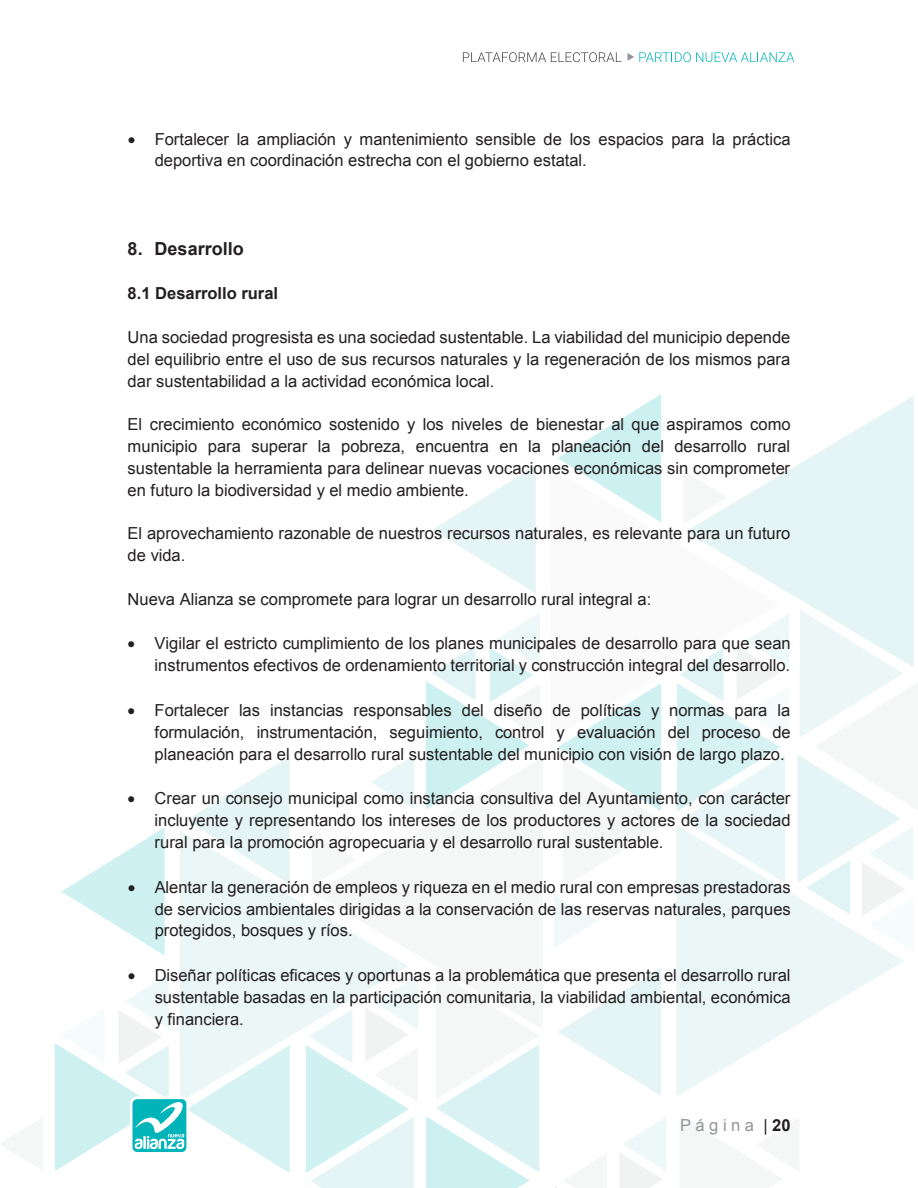
<style>
.page{position:relative;width:918px;height:1188px;background:#fff}
.page>*{position:absolute;margin:0;border:0;box-sizing:border-box;transform-origin:0 0}
.t1{font:700 18px "Arial";color:#231f20}
.t2{font:16.5px/21.8px "Arial";color:#231f20;text-align:justify}
.t3{font:700 16.5px "Arial";color:#231f20}
.t4{font:16.5px "Arial";letter-spacing:.27em;color:#939598}
.s1{color:#231f20}
.s2{font-weight:700;color:#231f20}
</style>
<div class="page">
<svg style="left:61px;top:827px;width:104px;height:129px"></svg>
<svg style="left:187px;top:756px;width:103px;height:74px"></svg>
<svg style="left:180px;top:830px;width:134px;height:206px;fill:#ebf7f7"></svg>
<svg style="left:314px;top:910px;width:93px;height:61px;fill:#ebf7f7"></svg>
<svg style="left:305px;top:971px;width:234px;height:217px"></svg>
<svg style="left:312px;top:832px;width:2px;height:54px"></svg>
<svg style="left:555px;top:1117px;width:111px;height:71px"></svg>
<svg style="left:554px;top:895px;width:43px;height:53px"></svg>
<svg style="left:558px;top:968px;width:103px;height:128px"></svg>
<svg style="left:558px;top:740px;width:103px;height:71px"></svg>
<svg style="left:433px;top:466px;width:103px;height:128px"></svg>
<svg style="left:558px;top:394px;width:103px;height:74px"></svg>
<svg style="left:676px;top:825px;width:228px;height:272px;fill:#ebf7f7"></svg>
<svg style="left:570px;top:468px;width:91px;height:272px"></svg>
<svg style="left:686px;top:396px;width:228px;height:213px;fill:#e5f5f6"></svg>
<svg style="left:371px;top:755px;width:43px;height:54px"></svg>
<svg style="left:797px;top:609px;width:117px;height:343px"></svg>
<svg style="left:677px;top:614px;width:112px;height:269px"></svg>
<svg style="left:426px;top:613px;width:114px;height:196px"></svg>
<svg style="left:686px;top:470px;width:41px;height:54px"></svg>
<svg style="left:55px;top:974px;width:235px;height:199px"></svg>
<svg style="left:463px;top:52px;width:158px;height:10px"></svg>
<svg style="left:627px;top:52px;width:167px;height:10px"></svg>
<p class="t2" style="left:155px;top:128px;width:637px;text-indent:-27px">• Fortalecer la ampliación y mantenimiento sensible de los espacios para la práctica deportiva en coordinación estrecha con el gobierno estatal.</p>
<p class="t1" style="left:128px;top:237px;width:118px">8. Desarrollo</p>
<p class="t3" style="left:128px;top:282px;width:152px">8.1 Desarrollo rural</p>
<p class="t2" style="left:128px;top:326px;width:664px">Una sociedad progresista es una sociedad sustentable. La viabilidad del municipio depende del equilibrio entre el uso de sus recursos naturales y la regeneración de los mismos para dar sustentabilidad a la actividad económica local.</p>
<p class="t2" style="left:128px;top:414px;width:664px">El crecimiento económico sostenido y los niveles de bienestar al que aspiramos como municipio para superar la pobreza, encuentra en la planeación del desarrollo rural sustentable la herramienta para delinear nuevas vocaciones económicas sin comprometer en futuro la biodiversidad y el medio ambiente.</p>
<p class="t2" style="left:128px;top:523px;width:664px">El aprovechamiento razonable de nuestros recursos naturales, es relevante para un futuro de vida.</p>
<p class="t2" style="left:128px;top:588px;width:525px">Nueva Alianza se compromete para lograr un desarrollo rural integral a:</p>
<p class="t2" style="left:128px;top:633px;width:665px;text-align:right">• Vigilar el estricto cumplimiento de los planes municipales de desarrollo para que sean instrumentos efectivos de ordenamiento territorial y construcción integral del desarrollo.</p>
<p class="t2" style="left:155px;top:700px;width:638px;text-indent:-27px">• Fortalecer las instancias responsables del diseño de políticas y normas para la formulación, instrumentación, seguimiento, control y evaluación del proceso de planeación para el desarrollo rural sustentable del municipio con visión de largo plazo.</p>
<p class="t2" style="left:155px;top:788px;width:637px;text-indent:-27px">• Crear un consejo municipal como instancia consultiva del Ayuntamiento, con carácter incluyente y representando los intereses de los productores y actores de la sociedad rural para la promoción agropecuaria y el desarrollo rural sustentable.</p>
<p class="t2" style="left:155px;top:876px;width:638px;text-indent:-27px">• Alentar la generación de empleos y riqueza en el medio rural con empresas prestadoras de servicios ambientales dirigidas a la conservación de las reservas naturales, parques protegidos, bosques y ríos.</p>
<p class="t2" style="left:155px;top:965px;width:637px;text-indent:-27px">• Diseñar políticas eficaces y oportunas a la problemática que presenta el desarrollo rural sustentable basadas en la participación comunitaria, la viabilidad ambiental, económica y financiera.</p>
<p class="t4" style="left:680px;top:1115px;width:112px">Página <span class="s1">|</span> <span class="s2">20</span></p>
</div>
